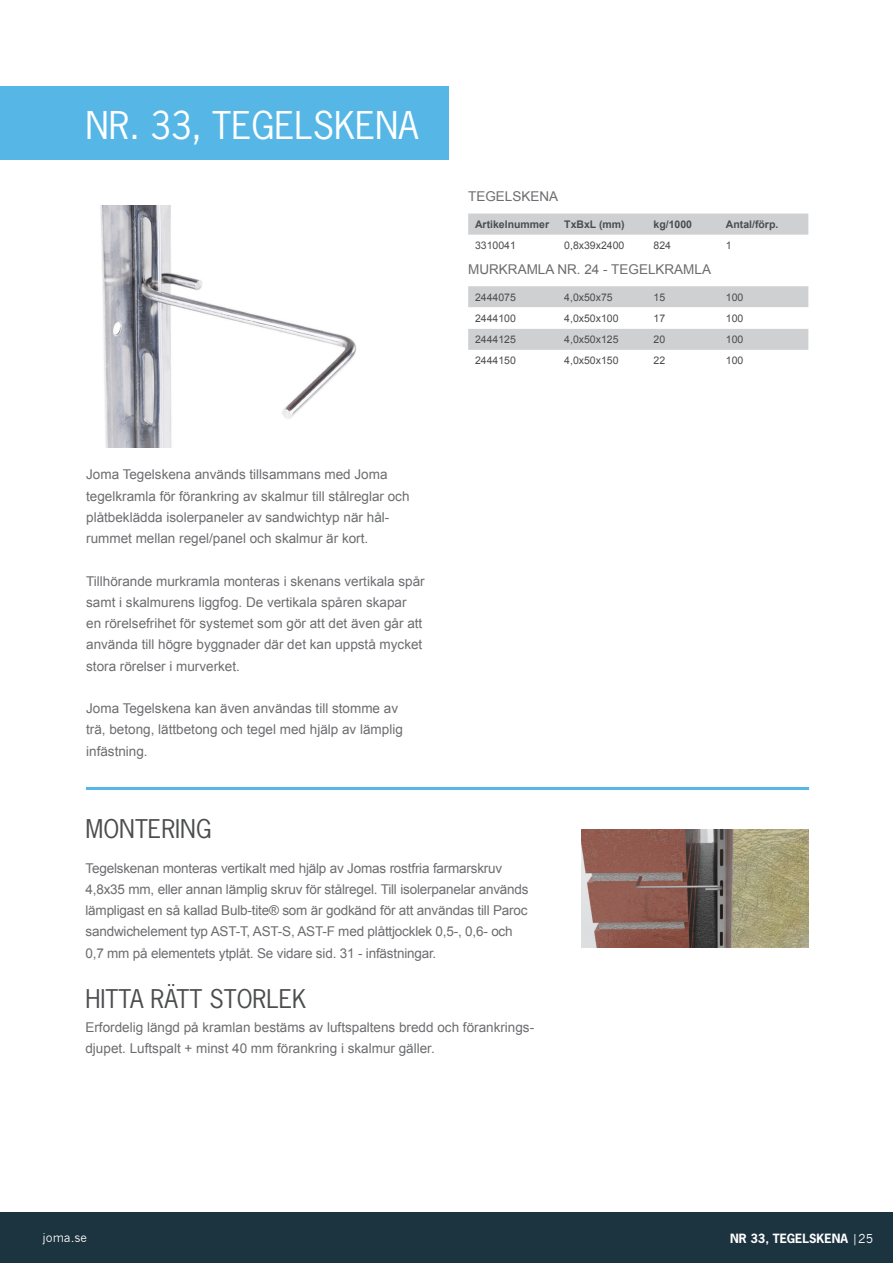
<style>
.page{position:relative;width:893px;height:1263px;background:#fff}
.page>*{position:absolute;margin:0;border:0;box-sizing:border-box;transform-origin:0 0}
.Produktrubrik{font:36px "News Gothic Std";color:#fff}
.Underrubrik{font:24.3px "News Gothic Std";color:#4b4c4d}
.Brödtext{font:13.5px/21.3px "Arial";color:#6c6d70}
.t1{font:700 12px "News Gothic Std";color:#fff}
.t2{font:12px "News Gothic";color:#fff}
.t3{font:10.5px "Arial";color:#4b4c4d}
.t4{font:700 10.5px "Arial";color:#4b4c4d}
.s1{font-family:"News Gothic";font-weight:400}
</style>
<div class="page">
<div style="left:0;top:1211px;width:893px;height:52px;background:#1c3340"></div>
<div style="left:468px;top:214px;width:340px;height:93px;background:#cfd0d2"></div>
<svg style="left:468px;top:235px;width:340px;height:51px"></svg>
<div style="left:468px;top:329px;width:340px;height:21px;background:#cfd0d2"></div>
<hr style="left:86px;top:787px;width:723px;height:3px;background:#56b7e7">
<div style="left:0;top:86px;width:449px;height:73px;background:#56b7e7"></div>
<img style="left:581px;top:830px;width:227px;height:117px">
<img style="left:100px;top:205px;width:256px;height:243px">
<p class="Produktrubrik" style="left:85px;top:102px;width:335px">NR. 33, TEGELSKENA</p>
<p class="Brödtext" style="left:86px;top:464px;width:325px">Joma Tegelskena används tillsammans med Joma tegelkramla för förankring av skalmur till stålreglar och plåtbeklädda isolerpaneler av sandwichtyp när hål&shy;rummet mellan regel/panel och skalmur är kort.</p>
<p class="Brödtext" style="left:86px;top:570px;width:340px">Tillhörande murkramla monteras i skenans vertikala spår samt i skalmurens liggfog. De vertikala spåren skapar en rörelsefrihet för systemet som gör att det även går att använda till högre byggnader där det kan uppstå mycket stora rörelser i murverket.</p>
<p class="Brödtext" style="left:86px;top:698px;width:318px">Joma Tegelskena kan även användas till stomme av trä, betong, lättbetong och tegel med hjälp av lämplig infästning.</p>
<p class="Brödtext" style="left:468px;top:186px;width:92px">TEGELSKENA</p>
<p class="t4" style="left:475px;top:217px;width:76px">Artikelnummer</p>
<p class="t4" style="left:564px;top:217px;width:62px">TxBxL (mm)</p>
<p class="t4" style="left:654px;top:217px;width:40px">kg/1000</p>
<p class="t4" style="left:726px;top:217px;width:54px">Antal/förp.</p>
<p class="t3" style="left:475px;top:239px;width:42px">3310041</p>
<p class="t3" style="left:564px;top:239px;width:62px">0,8x39x2400</p>
<p class="t3" style="left:654px;top:239px;width:19px">824</p>
<p class="t3" style="left:726px;top:239px;width:7px">1</p>
<p class="Brödtext" style="left:468px;top:259px;width:244px">MURKRAMLA NR. 24 - TEGELKRAMLA</p>
<p class="t3" style="left:475px;top:290px;width:42px">2444075</p>
<p class="t3" style="left:564px;top:290px;width:50px">4,0x50x75</p>
<p class="t3" style="left:654px;top:290px;width:13px">15</p>
<p class="t3" style="left:726px;top:290px;width:19px">100</p>
<p class="t3" style="left:475px;top:311px;width:42px">2444100</p>
<p class="t3" style="left:564px;top:311px;width:56px">4,0x50x100</p>
<p class="t3" style="left:654px;top:311px;width:13px">17</p>
<p class="t3" style="left:726px;top:311px;width:19px">100</p>
<p class="t3" style="left:475px;top:332px;width:42px">2444125</p>
<p class="t3" style="left:564px;top:332px;width:56px">4,0x50x125</p>
<p class="t3" style="left:654px;top:332px;width:13px">20</p>
<p class="t3" style="left:726px;top:332px;width:19px">100</p>
<p class="t3" style="left:475px;top:354px;width:42px">2444150</p>
<p class="t3" style="left:564px;top:354px;width:56px">4,0x50x150</p>
<p class="t3" style="left:654px;top:354px;width:13px">22</p>
<p class="t3" style="left:726px;top:354px;width:19px">100</p>
<p class="Underrubrik" style="left:85px;top:813px;width:128px">MONTERING</p>
<p class="Brödtext" style="left:85px;top:857px;width:445px">Tegelskenan monteras vertikalt med hjälp av Jomas rostfria farmarskruv 4,8x35 mm, eller annan lämplig skruv för stålregel. Till isolerpanelar används lämpligast en så kallad Bulb-tite® som är godkänd för att användas till Paroc sandwichelement typ AST-T, AST-S, AST-F med plåttjocklek 0,5-, 0,6- och 0,7 mm på elementets ytplåt. Se vidare sid. 31 - infästningar.</p>
<p class="Underrubrik" style="left:85px;top:983px;width:222px">HITTA RÄTT STORLEK</p>
<p class="Brödtext" style="left:85px;top:1017px;width:450px">Erfordelig längd på kramlan bestäms av luftspaltens bredd och förankrings&shy;djupet. Luftspalt + minst 40 mm förankring i skalmur gäller.</p>
<p class="t2" style="left:43px;top:1230px;width:46px">joma.se</p>
<p class="t1" style="left:730px;top:1230px;width:145px">NR 33, TEGELSKENA <span class="s1">|25</span></p>
</div>
